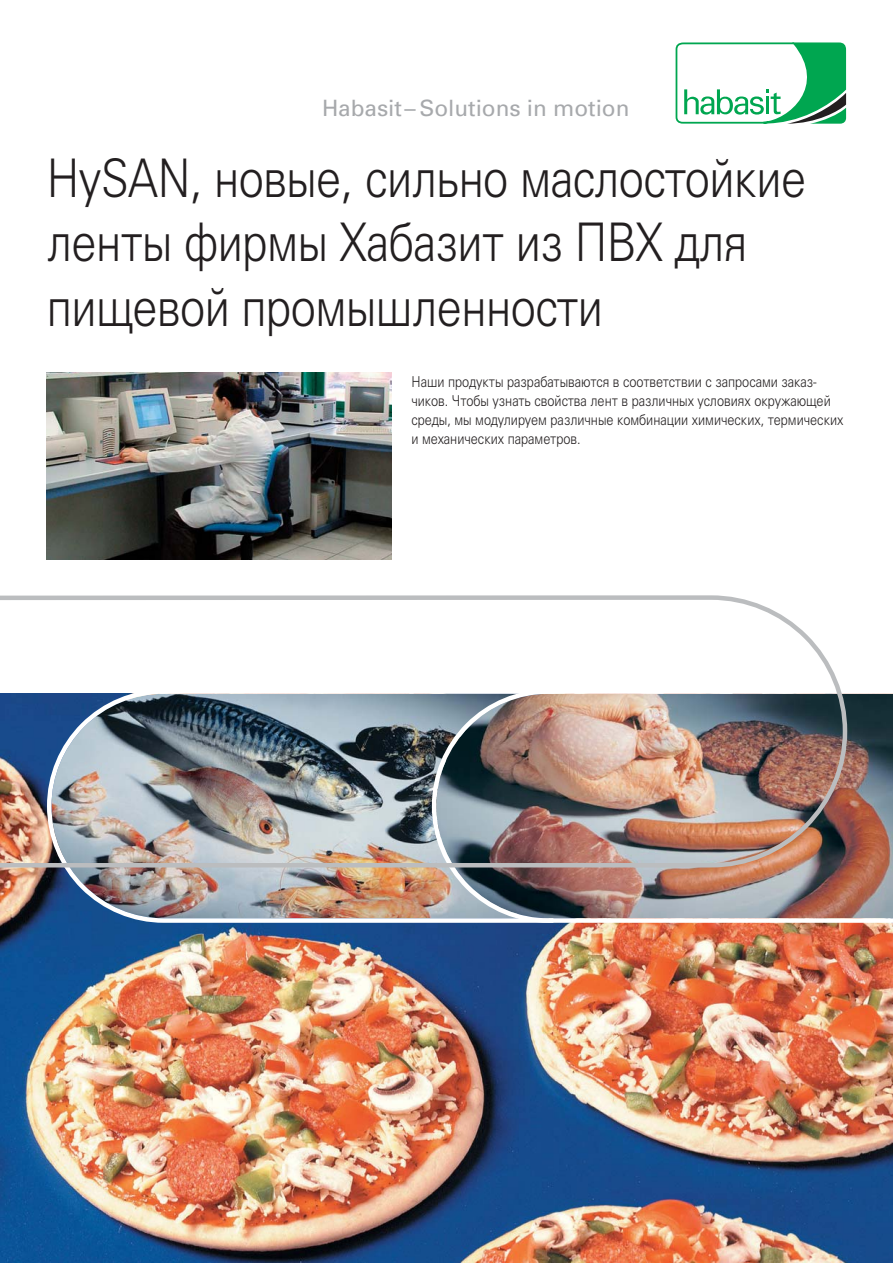
<style>
.page{position:relative;width:893px;height:1263px;background:#fff}
.page>*{position:absolute;margin:0;border:0;box-sizing:border-box;transform-origin:0 0}
.t1{font:300 53.25px/64.5px "Univers Cyr";letter-spacing:-.01em;color:#231f20;scale:.85 1}
.t2{font:22.5px "Univers";color:#a7a9ac}
.t3{font:300 15px/19.2px "Univers Cyr";color:#231f20;scale:.85 1}
</style>
<div class="page">
<svg style="left:676px;top:42px;width:171px;height:82px"></svg>
<img style="left:0;top:693px;width:893px;height:570px">
<img style="left:47px;top:693px;width:117px;height:230px">
<img style="left:432px;top:693px;width:117px;height:230px">
<img style="left:711px;top:595px;width:136px;height:272px">
<img style="left:47px;top:372px;width:344px;height:187px">
<h2 class="t2" style="left:322px;top:99px;width:309px">Habasit– Solutions in motion</h2>
<h1 class="t1" style="left:47px;top:151px;width:895px">HySAN, новые, сильно маслостойкие ленты фирмы Хабазит из ПВХ для пищевой промышленности</h1>
<p class="t3" style="left:411px;top:373px;width:510px">Наши продукты разрабатываются в соответствии с запросами заказ - чиков. Чтобы узнать свойства лент в различных условиях окружающей среды, мы модулируем различные комбинации химических, термических и механических параметров.</p>
</div>
